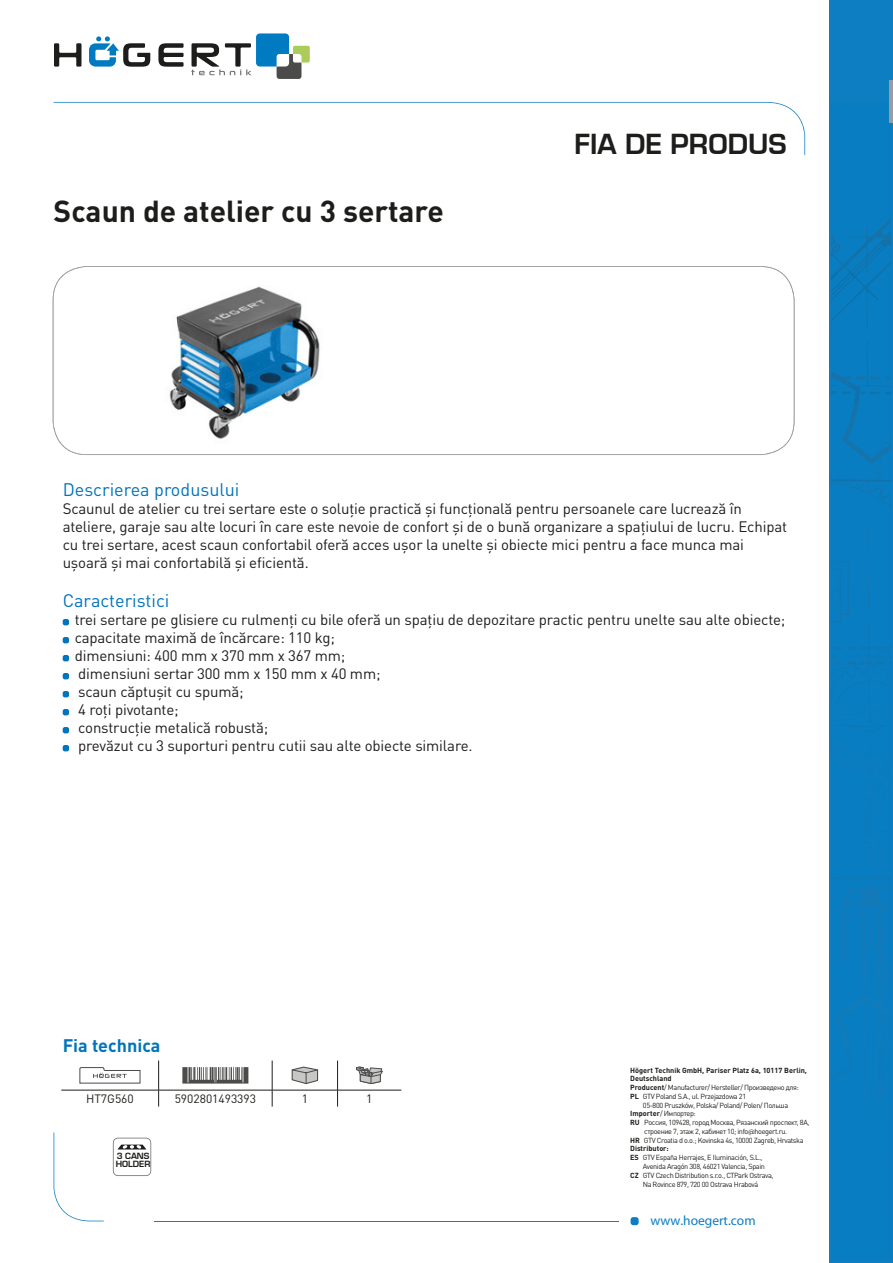
<style>
.page{position:relative;width:893px;height:1263px;background:#fff}
.page>*{position:absolute;margin:0;border:0;box-sizing:border-box;transform-origin:0 0}
.t1{font:700 30px "DIN Pro";color:#1d1d1b}
.t2{font:700 27px "Euromode";color:#1d1d1b}
.t3{font:18px "DIN Pro";color:#0074bc}
.t4{font:700 18px "DIN Pro";color:#0074bc}
.t5{font:15px/18px "DIN Pro";letter-spacing:-.01em;color:#1d1d1b}
.t6{font:13.5px "Myriad Pro";color:#0c7ec1}
.t7{font:12px "DIN Pro";color:#1d1d1b}
.t8{font:700 8.4px/8.2px "Euromode";color:#1d1d1b}
.t9{font:7.35px "DIN Pro";letter-spacing:-.05em;color:#1d1d1b}
.t10{font:700 7.35px "DIN Pro";color:#1d1d1b}
.s1{font-weight:700}
.s2{font-family:"Merel"}
</style>
<div class="page">
<div style="left:631px;top:1217px;width:8px;height:8px;background:#0c7ec1;border-radius:3px"></div>
<svg style="left:54px;top:102px;width:751px;height:53px"></svg>
<svg style="left:54px;top:1132px;width:50px;height:89px"></svg>
<hr style="left:154px;top:1220px;width:465px;height:1px;background:#0c7ec1">
<div style="left:830px;top:0;width:63px;height:1263px;background:#0c7ec1"></div>
<img style="left:831px;top:273px;width:50px;height:56px">
<img style="left:867px;top:222px;width:24px;height:43px">
<img style="left:831px;top:222px;width:56px;height:42px">
<svg style="left:831px;top:341px;width:60px;height:422px"></svg>
<img style="left:848px;top:647px;width:43px;height:3px">
<hr style="left:890px;top:80px;width:3px;height:43px;background:#9a9d9f">
<svg style="left:53px;top:266px;width:741px;height:189px"></svg>
<svg style="left:54px;top:43px;width:27px;height:24px"></svg>
<svg style="left:158px;top:43px;width:26px;height:24px"></svg>
<svg style="left:89px;top:36px;width:61px;height:31px"></svg>
<svg style="left:191px;top:33px;width:119px;height:46px"></svg>
<img style="left:150px;top:271px;width:189px;height:181px">
<svg style="left:113px;top:1138px;width:38px;height:38px"></svg>
<hr style="left:158px;top:1060px;width:1px;height:30px;background:#1d1d1b">
<hr style="left:272px;top:1060px;width:1px;height:30px;background:#1d1d1b">
<hr style="left:337px;top:1060px;width:1px;height:30px;background:#1d1d1b">
<hr style="left:61px;top:1090px;width:98px;height:1px;background:#1d1d1b">
<hr style="left:159px;top:1090px;width:113px;height:1px;background:#1d1d1b">
<svg style="left:158px;top:1090px;width:1px;height:16px"></svg>
<hr style="left:272px;top:1090px;width:66px;height:1px;background:#1d1d1b">
<svg style="left:272px;top:1090px;width:1px;height:16px"></svg>
<hr style="left:338px;top:1090px;width:63px;height:1px;background:#1d1d1b">
<svg style="left:337px;top:1090px;width:1px;height:16px"></svg>
<svg style="left:79px;top:1067px;width:61px;height:16px"></svg>
<svg style="left:182px;top:1067px;width:66px;height:16px"></svg>
<svg style="left:292px;top:1066px;width:26px;height:18px"></svg>
<svg style="left:356px;top:1067px;width:27px;height:17px"></svg>
<svg style="left:63px;top:619px;width:6px;height:6px"></svg>
<svg style="left:63px;top:637px;width:6px;height:6px"></svg>
<svg style="left:63px;top:655px;width:6px;height:6px"></svg>
<svg style="left:63px;top:673px;width:6px;height:6px"></svg>
<svg style="left:63px;top:691px;width:6px;height:6px"></svg>
<svg style="left:63px;top:709px;width:6px;height:6px"></svg>
<svg style="left:63px;top:727px;width:6px;height:6px"></svg>
<svg style="left:63px;top:745px;width:6px;height:6px"></svg>
<h1 class="t1" style="left:54px;top:191px;width:392px">Scaun de atelier cu 3 sertare</h1>
<h2 class="t2" style="left:574px;top:128px;width:214px">FIA DE PRODUS</h2>
<p class="t3" style="left:63px;top:477px;width:178px">Descrierea produsului</p>
<p class="t5" style="left:63px;top:499px;width:726px">Scaunul de atelier cu trei sertare este o soluție practică și funcțională pentru persoanele care lucrează în ateliere, garaje sau alte locuri în care este nevoie de confort și de o bună organizare a spațiului de lucru. Echipat cu trei sertare, acest scaun confortabil oferă acces ușor la unelte și obiecte mici pentru a face munca mai ușoară și mai confortabilă și eficientă.</p>
<p class="t3" style="left:63px;top:589px;width:108px">Caracteristici</p>
<p class="t5" style="left:75px;top:610px;width:712px">trei sertare pe glisiere cu rulmenți cu bile oferă un spațiu de depozitare practic pentru unelte sau alte obiecte; capacitate maximă de încărcare: 110 kg;<br>dimensiuni: 400 mm x 370 mm x 367 mm;<br>dimensiuni sertar 300 mm x 150 mm x 40 mm;<br>scaun căptușit cu spumă;<br>4 roți pivotante;<br>construcție metalică robustă;<br>prevăzut cu 3 suporturi pentru cutii sau alte obiecte similare.</p>
<p class="t4" style="left:63px;top:1033px;width:99px">Fia technica</p>
<p class="t7" style="left:86px;top:1090px;width:49px">HT7G560</p>
<p class="t7" style="left:175px;top:1090px;width:83px">5902801493393</p>
<p class="t7" style="left:302px;top:1090px;width:8px">1</p>
<p class="t7" style="left:366px;top:1090px;width:8px">1</p>
<p class="t8" style="left:116px;top:1152px;width:36px">3 CANS<br>HOLDER</p>
<p class="t10" style="left:630px;top:1065px;width:178px">Högert Technik GmbH, Pariser Platz 6a, 10117 Berlin,</p>
<p class="t10" style="left:630px;top:1074px;width:43px">Deutschland</p>
<p class="t9" style="left:630px;top:1082px;width:170px"><span class="s1">Producent</span>/ Manufacturer/ Hersteller/ Произведено для:</p>
<p class="t9" style="left:630px;top:1091px;width:117px"><span class="s1">PL</span> GTV Poland S.A., ul. Przejazdowa 21</p>
<p class="t9" style="left:643px;top:1100px;width:147px">05-800 Pruszków, Polska/ Poland/ Polen/ Польша</p>
<p class="t9" style="left:630px;top:1109px;width:67px"><span class="s1">Importer</span>/ Импортер:</p>
<p class="t9" style="left:630px;top:1117px;width:181px"><span class="s1">RU</span> Россия, 109428, город Москва, Рязанский проспект, 8А,</p>
<p class="t9" style="left:644px;top:1126px;width:144px">строение 7, этаж 2, кабинет 10; info<span class="s2">@</span>hoegert.ru.</p>
<p class="t9" style="left:630px;top:1135px;width:175px"><span class="s1">HR</span> GTV Croatia d o.o.; Kovinska 4s, 10000 Zagreb, Hrvatska</p>
<p class="t10" style="left:630px;top:1144px;width:40px">Distributor:</p>
<p class="t9" style="left:630px;top:1152px;width:134px"><span class="s1">ES</span> GTV España Herrajes, E Iluminación, S.L.,</p>
<p class="t9" style="left:643px;top:1161px;width:124px">Avenida Aragón 308, 46021 Valencia, Spain</p>
<p class="t9" style="left:630px;top:1170px;width:145px"><span class="s1">CZ</span> GTV Czech Distribution s.r.o., CTPark Ostrava,</p>
<p class="t9" style="left:643px;top:1179px;width:117px">Na Rovince 879, 720 00 Ostrava Hrabová</p>
<p class="t6" style="left:651px;top:1212px;width:107px">www.hoegert.com</p>
</div>
